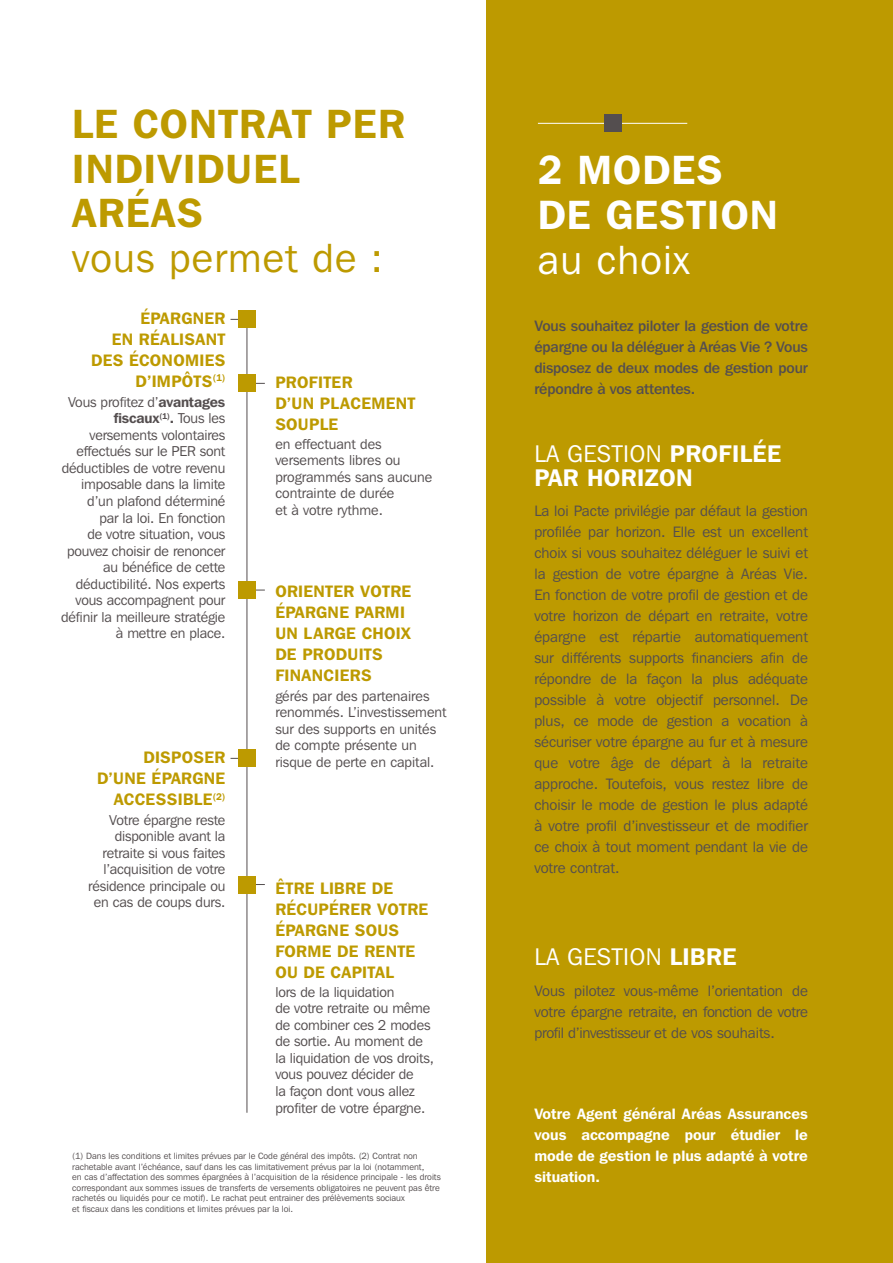
<style>
.page{position:relative;width:893px;height:1263px;background:#fff}
.page>*{position:absolute;margin:0;border:0;box-sizing:border-box;transform-origin:0 0}
.t1{font:600 40.65px/44.7px "Franklin Gothic IT Cby BT";letter-spacing:.03em;color:#bd9a00}
.t2{font:600 40.65px/44.7px "Franklin Gothic IT Cby BT";letter-spacing:.03em;color:#fff}
.t3{font:40.65px "Franklin Gothic IT Cby BT";letter-spacing:.03em;color:#bd9a00}
.t4{font:40.65px "Franklin Gothic IT Cby BT";letter-spacing:.03em;color:#fff}
.t5{font:600 24px/24px "Franklin Gothic IT Cby BT";letter-spacing:.02em;color:#fff}
.t6{font:24px "Franklin Gothic IT Cby BT";letter-spacing:.02em;color:#fff}
.t7{font:600 16.5px/21px "Franklin Gothic IT Cby BT";letter-spacing:.02em;color:#bd9a00}
.t8{font:15px/21px "Franklin Gothic IT Cby BT";color:#544e4f;text-align:justify}
.t9{font:500 15px/21px "Franklin Gothic IT Cby BT";letter-spacing:-.01em;color:#544e4f;text-align:justify}
.t10{font:600 15px/21px "Franklin Gothic IT Cby BT";color:#fff;text-align:justify}
.t11{font:14.25px/16.5px "Franklin Gothic IT Cby BT";letter-spacing:-.01em;color:#544e4f}
.t12{font:9px/10.5px "Franklin Gothic IT Cby BT";color:#544e4f}
.s1{font-weight:600}
.s2{font-weight:400}
</style>
<div class="page">
<div style="left:487px;top:0;width:406px;height:1263px;background:#bd9a00"></div>
<hr style="left:538px;top:123px;width:149px;height:1px;background:#fff">
<div style="left:604px;top:115px;width:17px;height:17px;background:#544e4f"></div>
<hr style="left:247px;top:310px;width:1px;height:803px;background:#544e4f">
<div style="left:238px;top:750px;width:17px;height:17px;background:#bd9a00"></div>
<div style="left:238px;top:581px;width:17px;height:17px;background:#bd9a00"></div>
<div style="left:238px;top:876px;width:17px;height:17px;background:#bd9a00"></div>
<div style="left:238px;top:375px;width:17px;height:17px;background:#bd9a00"></div>
<div style="left:238px;top:310px;width:17px;height:17px;background:#bd9a00"></div>
<h1 class="t1" style="left:72px;top:101px;width:334px">LE CONTRAT PER<br>INDIVIDUEL<br>ARÉAS</h1>
<h1 class="t3" style="left:72px;top:233px;width:312px">vous permet de :</h1>
<p class="t7" style="left:91px;top:307px;width:136px;text-align:right">ÉPARGNER<br>EN RÉALISANT<br>DES ÉCONOMIES<br>D’IMPÔTS<sup>(1)</sup></p>
<p class="t11" style="left:61px;top:393px;width:166px;text-align:right">Vous profitez d’<span class="s1">avantages fiscaux</span><sup>(1)</sup><span class="s1">.</span> Tous les versements volontaires effectués sur le PER sont déductibles de votre revenu imposable dans la limite d’un plafond déterminé<br>par la loi. En fonction<br>de votre situation, vous pouvez choisir de renoncer au bénéfice de cette déductibilité. Nos experts vous accompagnent pour définir la meilleure stratégie à mettre en place.</p>
<p class="t7" style="left:97px;top:747px;width:130px;text-align:right">DISPOSER<br>D’UNE ÉPARGNE<br>ACCESSIBLE<sup>(2)</sup></p>
<p class="t7" style="left:275px;top:371px;width:142px">PROFITER<br>D’UN PLACEMENT<br>SOUPLE</p>
<p class="t11" style="left:275px;top:435px;width:158px">en effectuant des versements libres ou programmés sans aucune contrainte de durée<br>et à votre rythme.</p>
<p class="t7" style="left:275px;top:581px;width:138px">ORIENTER VOTRE<br>ÉPARGNE PARMI<br>UN LARGE CHOIX<br>DE PRODUITS<br>FINANCIERS</p>
<p class="t11" style="left:275px;top:687px;width:173px">gérés par des partenaires renommés. L’investissement sur des supports en unités de compte présente un risque de perte en capital.</p>
<p class="t11" style="left:88px;top:811px;width:139px;text-align:right">Votre épargne reste disponible avant la retraite si vous faites l’acquisition de votre résidence principale ou en cas de coups durs.</p>
<p class="t7" style="left:275px;top:877px;width:154px">ÊTRE LIBRE DE<br>RÉCUPÉRER VOTRE<br>ÉPARGNE SOUS<br>FORME DE RENTE<br>OU DE CAPITAL</p>
<p class="t11" style="left:275px;top:983px;width:160px">lors de la liquidation<br>de votre retraite ou même de combiner ces 2 modes de sortie. Au moment de la liquidation de vos droits, vous pouvez décider de<br>la façon dont vous allez profiter de votre épargne.</p>
<p class="t12" style="left:72px;top:1151px;width:370px">(1) Dans les conditions et limites prévues par le Code général des impôts. (2) Contrat non rachetable avant l’échéance, sauf dans les cas limitativement prévus par la loi (notamment,<br>en cas d’affectation des sommes épargnées à l’acquisition de la résidence principale - les droits correspondant aux sommes issues de transferts de versements obligatoires ne peuvent pas être rachetés ou liquidés pour ce motif). Le rachat peut entrainer des prélèvements sociaux<br>et fiscaux dans les conditions et limites prévues par la loi.</p>
<h1 class="t2" style="left:538px;top:147px;width:241px">2 MODES<br>DE GESTION</h1>
<h1 class="t4" style="left:538px;top:235px;width:153px">au choix</h1>
<p class="t9" style="left:534px;top:315px;width:275px">Vous souhaitez piloter la gestion de votre épargne ou la déléguer à Aréas Vie ? Vous disposez de deux modes de gestion pour répondre à vos attentes.</p>
<h2 class="t5" style="left:534px;top:441px;width:248px"><span class="s2">LA GESTION</span> PROFILÉE<br>PAR HORIZON</h2>
<p class="t8" style="left:534px;top:500px;width:275px">La loi Pacte privilégie par défaut la gestion profilée par horizon. Elle est un excellent choix si vous souhaitez déléguer le suivi et la gestion de votre épargne à Aréas Vie.<br>En fonction de votre profil de gestion et de votre horizon de départ en retraite, votre épargne est répartie automatiquement sur différents supports financiers afin de répondre de la façon la plus adéquate possible à votre objectif personnel. De plus, ce mode de gestion a vocation à sécuriser votre épargne au fur et à mesure que votre âge de départ à la retraite approche. Toutefois, vous restez libre de choisir le mode de gestion le plus adapté à votre profil d’investisseur et de modifier ce choix à tout moment pendant la vie de votre contrat.</p>
<h2 class="t6" style="left:534px;top:942px;width:204px">LA GESTION <span class="s1">LIBRE</span></h2>
<p class="t8" style="left:534px;top:980px;width:275px">Vous pilotez vous-même l’orientation de votre épargne retraite, en fonction de votre profil d’investisseur et de vos souhaits.</p>
<p class="t10" style="left:534px;top:1103px;width:275px">Votre Agent général Aréas Assurances vous accompagne pour étudier le mode de gestion le plus adapté à votre situation.</p>
</div>
